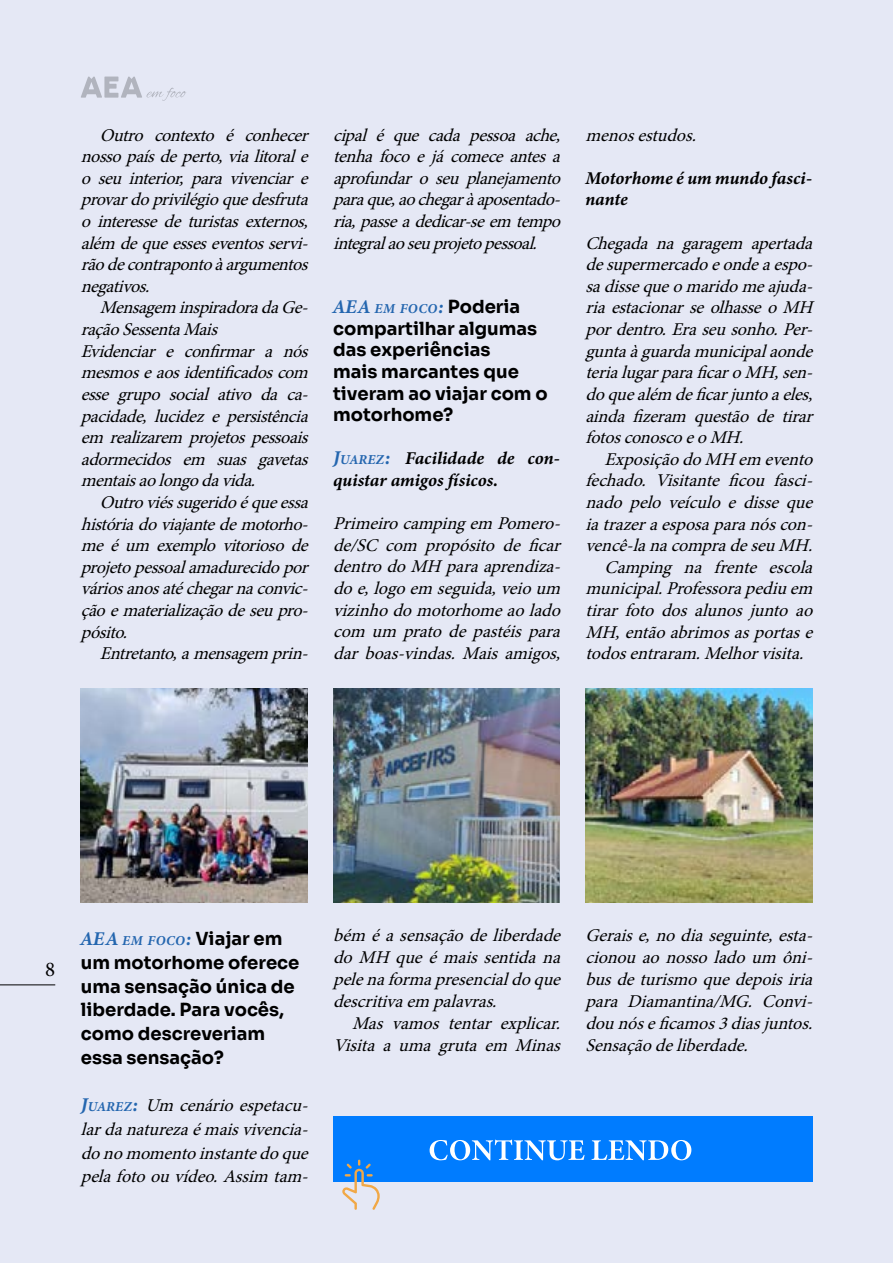
<style>
.page{position:relative;width:893px;height:1263px;background:#e5e8f5}
.page>*{position:absolute;margin:0;border:0;box-sizing:border-box;transform-origin:0 0}
.t1{font:21px "Minion Pro";color:#000}
.t2{font:italic 18px/21.6px "Minion Pro";letter-spacing:-.01em;color:#000;text-align:justify}
.t3{font:700 18px/21.6px "Sora";color:#000}
.t4{font:italic 18px/21.6px "Minion Variable Concept";color:#000}
.s1{font-family:"Minion Variable Concept";font-weight:400;font-style:italic;font-size:19.5px;color:#2466af}
.s2{font-family:"Minion Variable Concept";font-weight:400;font-style:italic;font-size:13.65px;color:#2466af}
.s3{font-size:19.5px;color:#2466af}
.s4{font-size:13.65px;color:#2466af}
.s5{font-family:"Minion Variable Concept";font-size:19.5px;color:#2466af}
.s6{font-family:"Minion Variable Concept";font-size:13.65px;color:#2466af}
</style>
<div class="page">
<img style="left:81px;top:689px;width:227px;height:213px">
<img style="left:333px;top:689px;width:227px;height:213px">
<img style="left:585px;top:689px;width:227px;height:213px">
<div style="left:333px;top:1116px;width:479px;height:66px;background:#007cff"></div>
<svg style="left:342px;top:1160px;width:38px;height:50px"></svg>
<svg style="left:430px;top:1140px;width:261px;height:20px"></svg>
<p class="t2" style="left:81px;top:124px;width:235px;text-indent:19px">Outro contexto é conhecer nossopaísdeperto,vialitorale o seu interior, para vivenciar e provardoprivilégioquedesfruta ointeressedeturistasexternos, além dequeesseseventosservi&shy;rãodecontrapontoàargumentos negativos.</p>
<p class="t2" style="left:81px;top:297px;width:235px;text-align:left;text-indent:19px">Mensagem inspiradoradaGe&shy;raçãoSessentaMais<br>Evidenciar e confirmar a nós mesmoseaosidentificadoscom esse grupo social ativo da ca&shy;pacidade, lucidez e persistência em realizarem projetospessoais adormecidos em suas gavetas mentaisaolongodavida.</p>
<p class="t2" style="left:81px;top:491px;width:235px;text-indent:19px">Outroviéssugeridoéqueessa históriadoviaj antedemotorho&shy;meéum exemplovitoriosode projetopessoalamadurecidopor váriosanosatéchegarnaconvic&shy;çãoematerializaçãodeseupro&shy;pósito.</p>
<p class="t2" style="left:100px;top:643px;width:216px">Entretanto,amensagem prin-</p>
<p class="t2" style="left:333px;top:124px;width:235px">cipal é que cada pessoa ache, tenhafocoejácomeceantesa aprofundar o seu planejamento paraque,aochegaràaposentado&shy;ria,passeadedicar-seem tempo integralaoseuprojetopessoal.</p>
<p class="t3" style="left:333px;top:294px;width:216px"><span class="s1">AEA</span> <span class="s2">EM FOCO</span><span class="s1">:</span> Poderia compartilhar algumas das experiências<br>mais marcantes que tiveram ao viajar com o motorhome?</p>
<p class="t4" style="left:333px;top:448px;width:228px"><span class="s3">J</span><span class="s4">UAREZ</span><span class="s3">:</span> Facilidade de con&shy;quistar amigos físicos.</p>
<p class="t2" style="left:333px;top:513px;width:235px">Primeirocampingem Pomero&shy;de/SC com propósito de ficar dentrodoMH paraaprendiza&shy;doe,logoem seguida,veioum vizinhodomotorhomeaolado com um pratodepastéispara darboas-vindas.Maisamigos,</p>
<p class="t2" style="left:585px;top:124px;width:118px">menosestudos.</p>
<p class="t4" style="left:585px;top:167px;width:228px">Motorhome é um mundo fasci&shy;nante</p>
<p class="t2" style="left:585px;top:232px;width:235px">Chegada na garagem apertada desupermercadoeondeaespo&shy;sadissequeomaridomeajuda&shy;riaestacionarseolhasseoMH pordentro.Eraseusonho.Per&shy;guntaàguardamunicipalaonde terialugarparaficaroMH,sen&shy;doquealém deficarjuntoaeles, ainda fizeram questão de tirar fotosconoscoeoMH.</p>
<p class="t2" style="left:605px;top:448px;width:216px">ExposiçãodoMH em evento</p>
<p class="t2" style="left:585px;top:470px;width:235px">fechado. Visitante ficou fasci-</p>
<p class="t2" style="left:585px;top:491px;width:235px">nado pelo veículo e disse que</p>
<p class="t2" style="left:585px;top:513px;width:235px">iatrazeraesposaparanóscon-</p>
<p class="t2" style="left:585px;top:535px;width:235px">vencê-lanacompradeseuMH.</p>
<p class="t2" style="left:604px;top:556px;width:216px">Camping na frente escola</p>
<p class="t2" style="left:585px;top:578px;width:235px">municipal.Professorapediuem</p>
<p class="t2" style="left:585px;top:599px;width:235px">tirar foto dos alunos junto ao</p>
<p class="t2" style="left:585px;top:621px;width:235px">MH,entãoabrimosasportase</p>
<p class="t2" style="left:585px;top:643px;width:226px">todosentraram.Melhorvisita.</p>
<p class="t1" style="left:45px;top:955px;width:12px">8</p>
<p class="t3" style="left:81px;top:925px;width:220px;line-height:23.7px"><span class="s1">AEA</span> <span class="s2">EM FOCO</span><span class="s1">:</span> Viajar em um motorhome oferece uma sensação única de liberdade. Para vocês, como descreveriam essa sensação?</p>
<p class="t2" style="left:81px;top:1093px;width:235px;line-height:23.7px"><span class="s5">J</span> <span class="s6">UA R E Z</span> <span class="s5">:</span> Um cenárioespetacu&shy;lardanaturezaémaisvivencia&shy;donomomentoinstantedoque pelafotoouvídeo.Assim tam-</p>
<p class="t2" style="left:333px;top:924px;width:235px;line-height:22px">bém éasensaçãodeliberdade doMH queémaissentidana pelenaformapresencialdoque descritivaem palavras.</p>
<p class="t2" style="left:333px;top:1013px;width:235px;line-height:22px;text-align:right">Mas vamos tentar explicar.<br>Visita a uma gruta em Minas</p>
<p class="t2" style="left:585px;top:924px;width:235px;line-height:22px">Geraise,nodiaseguinte,esta&shy;cionouaonossoladoum ôni&shy;busdeturismoquedepoisiria para Diamantina/MG. Convi&shy;dounóseficamos3diasjuntos.<br>Sensaçãodeliberdade.</p>
</div>
